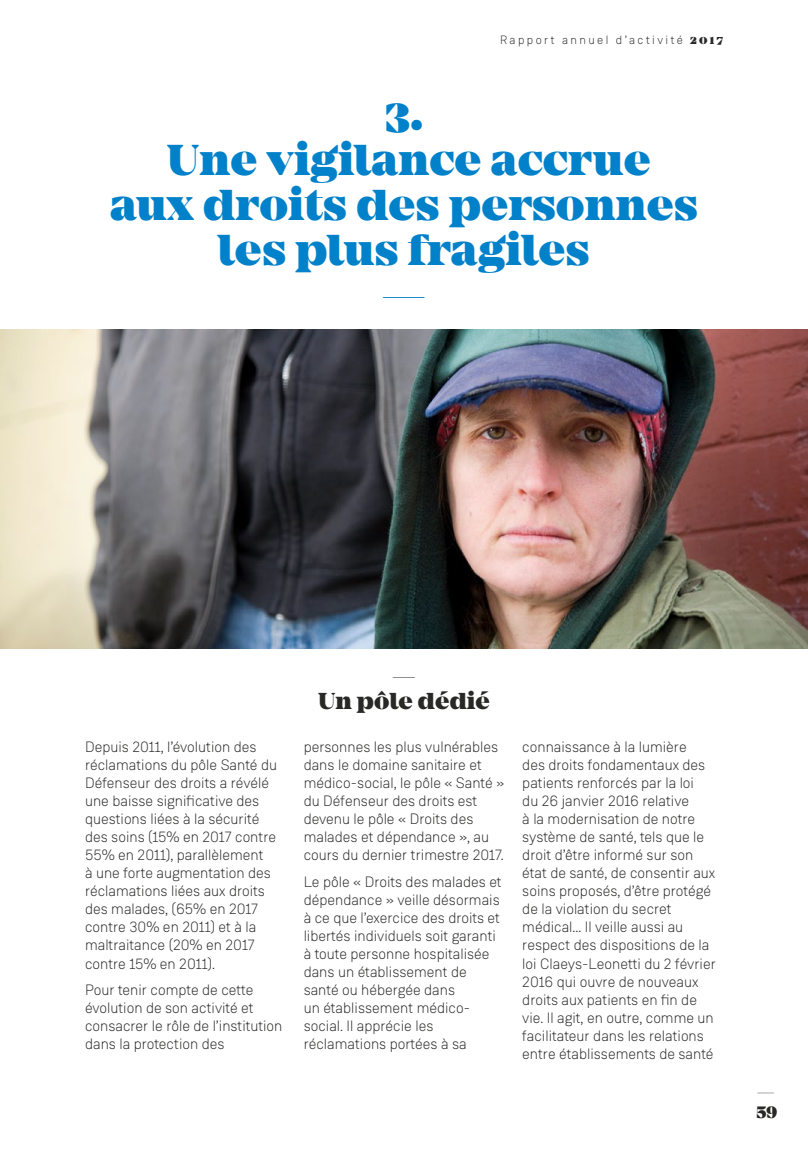
<style>
.page{position:relative;width:808px;height:1149px;background:#fff}
.page>*{position:absolute;margin:0;border:0;box-sizing:border-box;transform-origin:0 0}
.t1{font:900 45px/45px "Mirador";color:#0081c9;text-align:center}
.t2{font:900 24px "Mirador";color:#282827}
.t3{font:900 18px "Mirador";color:#282827}
.t4{font:300 15px/18px "Weissenhof Grotesk";color:#282827}
.t5{font:300 12px "Weissenhof Grotesk";letter-spacing:.2em;color:#282827}
.s1{font-family:"Mirador";font-weight:900}
</style>
<div class="page">
<img style="left:0;top:330px;width:808px;height:318px">
<p class="t5" style="left:500px;top:33px;width:224px">Rapport annuel d’activité <span class="s1">2017</span></p>
<h2 class="t1" style="left:110px;top:94px;width:589px">3.<br>Une vigilance accrue<br>aux droits des personnes les plus fragiles<br>—</h2>
<p class="t4" style="left:85px;top:737px;width:194px">Depuis 2011, l’évolution des réclamations du pôle Santé du<br>Défenseur des droits a révélé une baisse significative des questions liées à la sécurité des soins (15% en 2017 contre<br>55% en 2011), parallèlement<br>à une forte augmentation des réclamations liées aux droits des malades, (65% en 2017 contre 30% en 2011) et à la maltraitance (20% en 2017 contre 15% en 2011).</p>
<p class="t4" style="left:85px;top:980px;width:199px">Pour tenir compte de cette évolution de son activité et consacrer le rôle de l’institution dans la protection des</p>
<p class="t2" style="left:318px;top:686px;width:173px">Un pôle dédié</p>
<p class="t4" style="left:304px;top:737px;width:202px">personnes les plus vulnérables dans le domaine sanitaire et médico-social, le pôle « Santé » du Défenseur des droits est devenu le pôle « Droits des malades et dépendance », au cours du dernier trimestre 2017.</p>
<p class="t4" style="left:304px;top:872px;width:200px">Le pôle « Droits des malades et dépendance » veille désormais à ce que l’exercice des droits et libertés individuels soit garanti à toute personne hospitalisée dans un établissement de santé ou hébergée dans<br>un établissement médico&shy;social. Il apprécie les réclamations portées à sa</p>
<p class="t4" style="left:522px;top:737px;width:195px">connaissance à la lumière<br>des droits fondamentaux des patients renforcés par la loi<br>du 26 janvier 2016 relative<br>à la modernisation de notre système de santé, tels que le droit d’être informé sur son état de santé, de consentir aux soins proposés, d’être protégé de la violation du secret médical… Il veille aussi au respect des dispositions de la loi Claeys-Leonetti du 2 février<br>2016 qui ouvre de nouveaux droits aux patients en fin de vie. Il agit, en outre, comme un facilitateur dans les relations entre établissements de santé</p>
<p class="t3" style="left:756px;top:1099px;width:22px">59</p>
</div>
